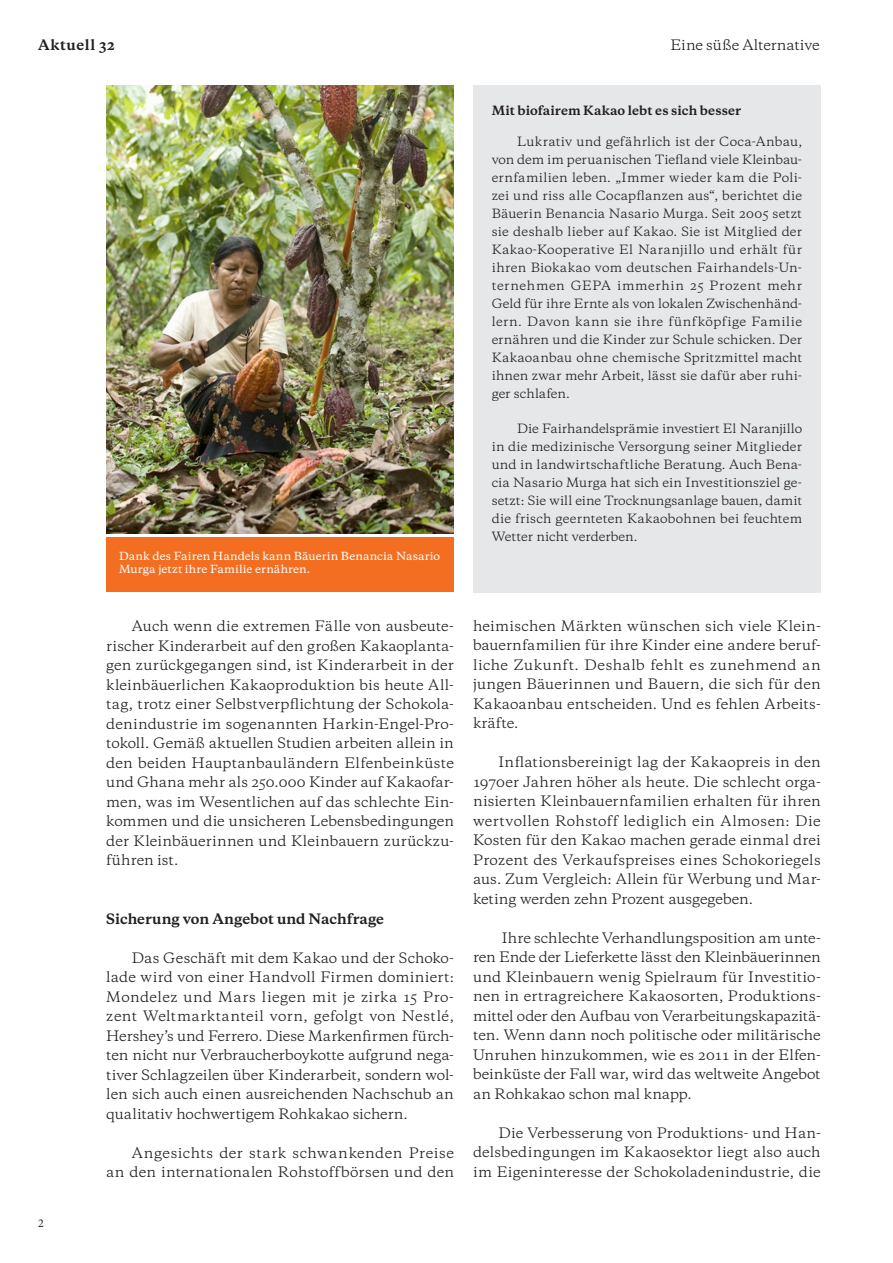
<style>
.page{position:relative;width:893px;height:1263px;background:#fff}
.page>*{position:absolute;margin:0;border:0;box-sizing:border-box;transform-origin:0 0}
.t1{font:13.5px/19.5px "Galaxie Copernicus";letter-spacing:.01em;color:#231f20;text-align:justify}
.t2{font:13.5px/19.5px "Galaxie Copernicus";letter-spacing:.03em;color:#231f20;text-align:right}
.t3{font:700 13.5px "Galaxie Copernicus";letter-spacing:.005em;color:#231f20}
.t4{font:13.5px "Galaxie Copernicus";letter-spacing:-.01em;color:#231f20}
.t5{font:700 13.5px "Galaxie Copernicus";letter-spacing:.045em;color:#231f20}
.t6{font:12px/18px "Galaxie Copernicus";letter-spacing:.01em;color:#231f20;text-align:justify}
.t7{font:700 12px "Galaxie Copernicus";letter-spacing:.005em;color:#231f20}
.t8{font:12px "Minion Pro";color:#231f20}
.t9{font:500 10.5px/13.5px "Galaxie Copernicus";letter-spacing:.01em;color:#fff}
</style>
<div class="page">
<div style="left:473px;top:85px;width:348px;height:507px;background:#e6e7e9"></div>
<img style="left:106px;top:85px;width:348px;height:449px">
<div style="left:106px;top:538px;width:348px;height:54px;background:#f36e21"></div>
<p class="t5" style="left:38px;top:36px;width:78px">Aktuell 32</p>
<p class="t4" style="left:670px;top:36px;width:151px">Eine süße Alternative</p>
<p class="t8" style="left:38px;top:1215px;width:7px">2</p>
<p class="t9" style="left:119px;top:549px;width:323px">Dank des Fairen Handels kann Bäuerin Benancia Nasario<br>Murga jetzt ihre Familie ernähren.</p>
<p class="t1" style="left:106px;top:616px;width:349px;text-indent:26px">Auch wenn die extremen Fälle von ausbeute&shy;rischer Kinderarbeit auf den großen Kakaoplanta&shy;gen zurückgegangen sind, ist Kinderarbeit in der kleinbäuerlichen Kakaoproduktion bis heute All&shy;tag, trotz einer Selbstverpflichtung der Schokola&shy;denindustrie im sogenannten Harkin-Engel-Pro&shy;tokoll. Gemäß aktuellen Studien arbeiten allein in den beiden Hauptanbauländern Elfenbeinküste und Ghana mehr als 250.000 Kinder auf Kakaofar&shy;men, was im Wesentlichen auf das schlechte Ein&shy;kommen und die unsicheren Lebensbedingungen der Kleinbäuerinnen und Kleinbauern zurückzu&shy;führen ist.</p>
<p class="t3" style="left:106px;top:909px;width:279px">Sicherung von Angebot und Nachfrage</p>
<p class="t1" style="left:106px;top:948px;width:349px;text-indent:26px">Das Geschäft mit dem Kakao und der Schoko&shy;lade wird von einer Handvoll Firmen dominiert:<br>Mondelez und Mars liegen mit je zirka 15 Pro&shy;zent Weltmarktanteil vorn, gefolgt von Nestlé, Hershey’s und Ferrero. Diese Markenfirmen fürch&shy;ten nicht nur Verbraucherboykotte aufgrund nega&shy;tiver Schlagzeilen über Kinderarbeit, sondern wol&shy;len sich auch einen ausreichenden Nachschub an qualitativ hochwertigem Rohkakao sichern.</p>
<p class="t2" style="left:106px;top:1143px;width:349px">Angesichts der stark schwankenden Preise<br>an den internationalen Rohstoffbörsen und den</p>
<p class="t7" style="left:492px;top:102px;width:251px">Mit biofairem Kakao lebt es sich besser</p>
<p class="t6" style="left:492px;top:132px;width:312px;text-indent:26px">Lukrativ und gefährlich ist der Coca-Anbau, von dem im peruanischen Tiefland viele Kleinbau&shy;ernfamilien leben. „Immer wieder kam die Poli&shy;zei und riss alle Cocapflanzen aus“, berichtet die Bäuerin Benancia Nasario Murga. Seit 2005 setzt sie deshalb lieber auf Kakao. Sie ist Mitglied der Kakao-Kooperative El Naranjillo und erhält für ihren Biokakao vom deutschen Fairhandels-Un&shy;ternehmen GEPA immerhin 25 Prozent mehr Geld für ihre Ernte als von lokalen Zwischenhänd&shy;lern. Davon kann sie ihre fünfköpfige Familie ernähren und die Kinder zur Schule schicken. Der Kakaoanbau ohne chemische Spritzmittel macht ihnen zwar mehr Arbeit, lässt sie dafür aber ruhi&shy;ger schlafen.</p>
<p class="t6" style="left:492px;top:419px;width:312px;text-indent:26px">Die Fairhandelsprämie investiert El Naranjillo in die medizinische Versorgung seiner Mitglieder und in landwirtschaftliche Beratung. Auch Bena&shy;cia Nasario Murga hat sich ein Investitionsziel ge&shy;setzt: Sie will eine Trocknungsanlage bauen, damit die frisch geernteten Kakaobohnen bei feuchtem Wetter nicht verderben.</p>
<p class="t1" style="left:473px;top:616px;width:349px">heimischen Märkten wünschen sich viele Klein&shy;bauernfamilien für ihre Kinder eine andere beruf&shy;liche Zukunft. Deshalb fehlt es zunehmend an jungen Bäuerinnen und Bauern, die sich für den Kakaoanbau entscheiden. Und es fehlen Arbeits&shy;kräfte.</p>
<p class="t1" style="left:473px;top:753px;width:349px;text-indent:26px">Inflationsbereinigt lag der Kakaopreis in den 1970er Jahren höher als heute. Die schlecht orga&shy;nisierten Kleinbauernfamilien erhalten für ihren wertvollen Rohstoff lediglich ein Almosen: Die Kosten für den Kakao machen gerade einmal drei Prozent des Verkaufspreises eines Schokoriegels aus. Zum Vergleich: Allein für Werbung und Mar&shy;keting werden zehn Prozent ausgegeben.</p>
<p class="t1" style="left:473px;top:928px;width:349px;text-indent:29px">Ihre schlechte Verhandlungsposition am unte&shy;ren Ende der Lieferkette lässt den Kleinbäuerinnen und Kleinbauern wenig Spielraum für Investitio&shy;nen in ertragreichere Kakaosorten, Produktions&shy;mittel oder den Aufbau von Verarbeitungskapazitä&shy;ten. Wenn dann noch politische oder militärische Unruhen hinzukommen, wie es 2011 in der Elfen&shy;beinküste der Fall war, wird das weltweite Angebot an Rohkakao schon mal knapp.</p>
<p class="t1" style="left:473px;top:1123px;width:349px;text-indent:26px">Die Verbesserung von Produktions- und Han&shy;delsbedingungen im Kakaosektor liegt also auch im Eigeninteresse der Schokoladenindustrie, die</p>
</div>
